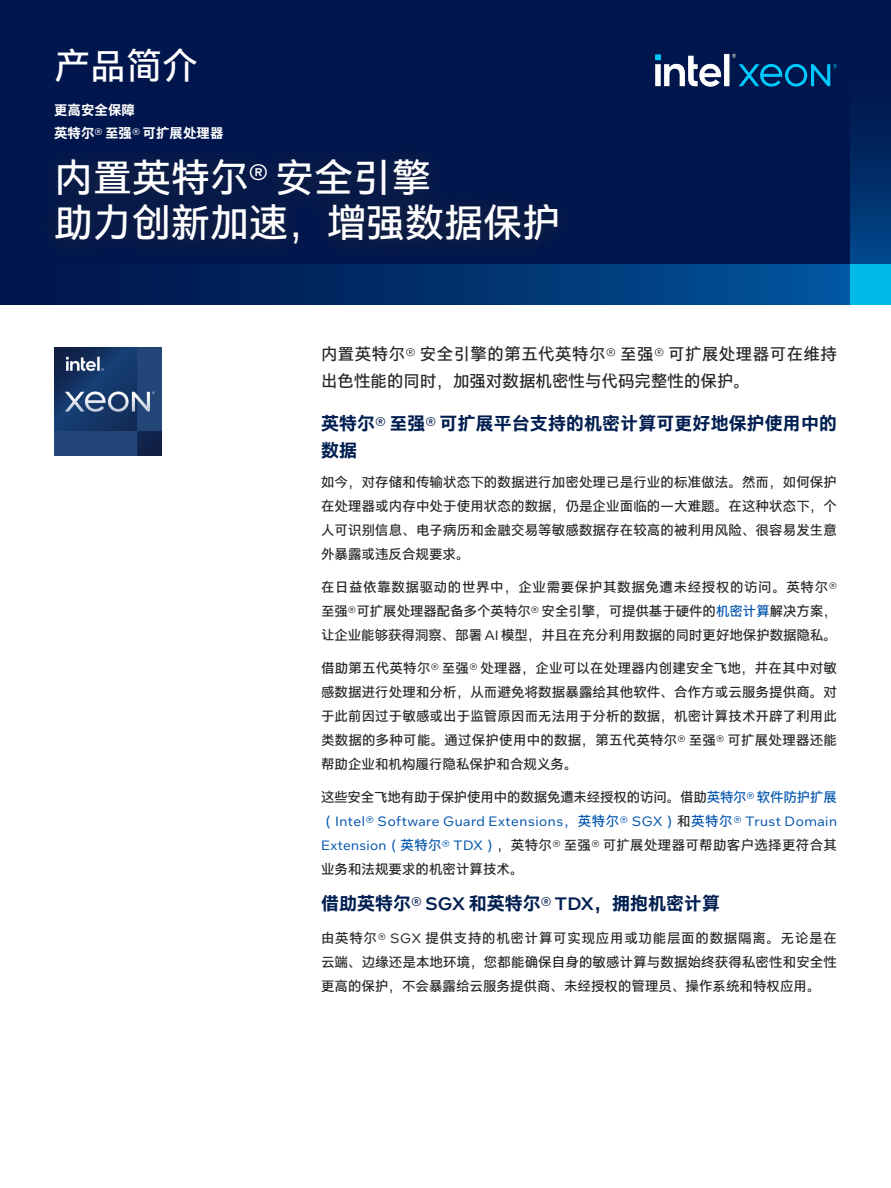
<style>
.page{position:relative;width:891px;height:1188px;background:#fff}
.page>*{position:absolute;margin:0;border:0;box-sizing:border-box;transform-origin:0 0}
.t1{font:39px/45px "Intel Clear Hans";color:#fff}
.Cover_Upper_Left_Page_Title{font:36px "Intel Clear Hans";color:#fff}
.Body{font:700 18px/27px "Intel Clear Hans";letter-spacing:.005em;color:#001e50}
.Intro_Paragraph{font:16.5px/27px "Intel Clear Hans";letter-spacing:.025em;color:#262626}
.Body-2{font:13.5px/24px "Intel Clear Hans";color:#262626;text-align:justify}
.Cover_Upper_Left_Body{font:700 13.5px "Intel Clear Hans";color:#fff}
.s1{font-family:"Intel One Text";font-weight:500}
.s2{font-family:"Intel One Display";font-weight:300}
.s3{font-family:"Intel One Text";font-weight:300}
.s4{font-family:"Intel One Text"}
.s5{color:#0054ae}
.s6{font-family:"Intel One Text";color:#0054ae}
</style>
<div class="page">
<div style="left:0;top:0;width:891px;height:305px;background:#00164d"></div>
<div style="left:0;top:264px;width:891px;height:41px;background:linear-gradient(to right,#000f43,#01569e)"></div>
<svg style="left:850px;top:128px;width:41px;height:136px"></svg>
<div style="left:850px;top:264px;width:41px;height:41px;background:#00bbe8"></div>
<img style="left:655px;top:54px;width:182px;height:32px">
<div style="left:35px;top:139px;width:545px;height:127px;background:#051949"></div>
<img style="left:54px;top:348px;width:107px;height:107px">
<p class="Cover_Upper_Left_Page_Title" style="left:54px;top:45px;width:145px">产品简介</p>
<p class="Cover_Upper_Left_Body" style="left:54px;top:102px;width:82px">更高安全保障</p>
<p class="Cover_Upper_Left_Body" style="left:54px;top:125px;width:171px">英特尔<span class="s1">®</span> 至强<span class="s1">®</span> 可扩展处理器</p>
<h1 class="t1" style="left:54px;top:156px;width:508px">内置英特尔<span class="s2">®</span> 安全引擎<br>助力创新加速，增强数据保护</h1>
<p class="Intro_Paragraph" style="left:321px;top:341px;width:518px">内置英特尔<span class="s3">®</span> 安全引擎的第五代英特尔<span class="s3">®</span> 至强<span class="s3">®</span> 可扩展处理器可在维持出色性能的同时，加强对数据机密性与代码完整性的保护。</p>
<h2 class="Body" style="left:321px;top:410px;width:518px">英特尔<span class="s1">®</span> 至强<span class="s1">®</span> 可扩展平台支持的机密计算可更好地保护使用中的数据</h2>
<p class="Body-2" style="left:321px;top:471px;width:517px">如今，对存储和传输状态下的数据进行加密处理已是行业的标准做法。然而，如何保护在处理器或内存中处于使用状态的数据，仍是企业面临的一大难题。在这种状态下，个人可识别信息、电子病历和金融交易等敏感数据存在较高的被利用风险、很容易发生意外暴露或违反合规要求。</p>
<p class="Body-2" style="left:321px;top:576px;width:518px">在日益依靠数据驱动的世界中，企业需要保护其数据免遭未经授权的访问。英特尔<span class="s4">®</span>至强<span class="s4">®</span> 可扩展处理器配备多个英特尔<span class="s4">®</span> 安全引擎，可提供基于硬件的<span class="s5">机密计算</span>解决方案，让企业能够获得洞察、部署 <span class="s4">AI</span> 模型，并且在充分利用数据的同时更好地保护数据隐私。</p>
<p class="Body-2" style="left:321px;top:656px;width:517px">借助第五代英特尔<span class="s4">®</span> 至强<span class="s4">®</span> 处理器，企业可以在处理器内创建安全飞地，并在其中对敏感数据进行处理和分析，从而避免将数据暴露给其他软件、合作方或云服务提供商。对于此前因过于敏感或出于监管原因而无法用于分析的数据，机密计算技术开辟了利用此类数据的多种可能。通过保护使用中的数据，第五代英特尔<span class="s4">®</span> 至强<span class="s4">®</span> 可扩展处理器还能帮助企业和机构履行隐私保护和合规义务。</p>
<p class="Body-2" style="left:321px;top:785px;width:518px">这些安全飞地有助于保护使用中的数据免遭未经授权的访问。借助<span class="s5">英特尔</span><span class="s6">®</span> <span class="s5">软件防护扩展（</span><span class="s6">Intel® Software Guard Extensions</span><span class="s5">，英特尔</span><span class="s6">® SGX</span><span class="s5">）</span>和<span class="s5">英特尔</span><span class="s6">® Trust Domain Extension</span><span class="s5">（英特尔</span><span class="s6">® TDX</span><span class="s5">）</span>，英特尔<span class="s4">®</span> 至强<span class="s4">®</span> 可扩展处理器可帮助客户选择更符合其业务和法规要求的机密计算技术。</p>
<p class="Body" style="left:321px;top:890px;width:401px">借助英特尔<span class="s1">® SGX</span> 和英特尔<span class="s1">® TDX</span>，拥抱机密计算</p>
<p class="Body-2" style="left:321px;top:926px;width:517px">由英特尔<span class="s4">® SGX</span> 提供支持的机密计算可实现应用或功能层面的数据隔离。无论是在云端、边缘还是本地环境，您都能确保自身的敏感计算与数据始终获得私密性和安全性更高的保护，不会暴露给云服务提供商、未经授权的管理员、操作系统和特权应用。</p>
</div>
